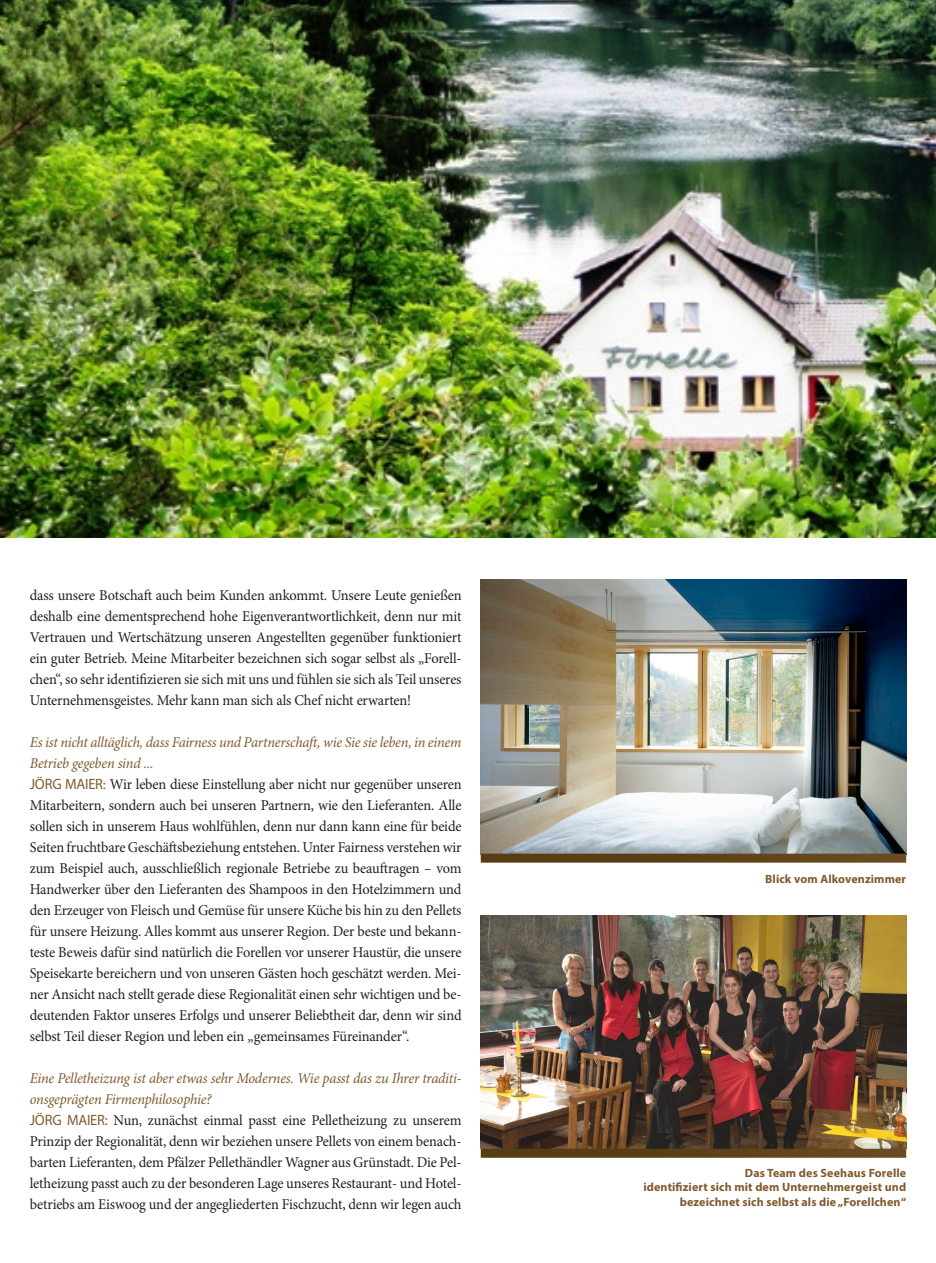
<style>
.page{position:relative;width:936px;height:1263px;background:#fff}
.page>*{position:absolute;margin:0;border:0;box-sizing:border-box;transform-origin:0 0}
.t1{font:15px/21px "Minion Pro";letter-spacing:-.01em;color:#231f20;text-align:justify;scale:.96 1}
.t2{font:italic 15px/21px "Minion Pro";letter-spacing:-.015em;color:#815a2f;scale:.96 1}
.t3{font:700 12px/14.4px "Myriad Pro";letter-spacing:.01em;color:#815a2f;text-align:right}
.s1{font-family:"Myriad Pro";color:#815a2f}
.s2{color:#815a2f}
</style>
<div class="page">
<img style="left:0;top:0;width:935px;height:537px">
<img style="left:480px;top:579px;width:426px;height:275px">
<img style="left:480px;top:915px;width:426px;height:234px">
<svg style="left:480px;top:854px;width:426px;height:9px;background:#644920"></svg>
<svg style="left:480px;top:1149px;width:426px;height:9px;background:#62461e"></svg>
<p class="t1" style="left:30px;top:585px;width:451px">dass unsere Botschaft auch beim Kunden ankommt. Unsere Leute genießen deshalb eine dementsprechend hohe Eigenverantwortlichkeit, denn nur mit Vertrauen und Wertschätzung unseren Angestellten gegenüber funktioniert ein guter Betrieb. Meine Mitarbeiter bezeichnen sich sogar selbst als „Forell&shy;chen“, so sehr identifizieren sie sich mit uns und fühlen sie sich als Teil unseres Unternehmensgeistes. Mehr kann man sich als Chef nicht erwarten!</p>
<p class="t2" style="left:30px;top:732px;width:451px">Es ist nicht alltäglich, dass Fairness und Partnerschaft, wie Sie sie leben, in einem<br>Betrieb gegeben sind ...</p>
<p class="t1" style="left:30px;top:774px;width:451px"><span class="s1">JÖRG MAIER</span><span class="s2">:</span> Wir leben diese Einstellung aber nicht nur gegenüber unseren Mitarbeitern, sondern auch bei unseren Partnern, wie den Lieferanten. Alle sollen sich in unserem Haus wohlfühlen, denn nur dann kann eine für beide Seiten fruchtbare Geschäftsbeziehung entstehen. Unter Fairness verstehen wir zum Beispiel auch, ausschließlich regionale Betriebe zu beauftragen – vom Handwerker über den Lieferanten des Shampoos in den Hotelzimmern und den Erzeuger von Fleisch und Gemüse für unsere Küche bis hin zu den Pellets für unsere Heizung. Alles kommt aus unserer Region. Der beste und bekann&shy;teste Beweis dafür sind natürlich die Forellen vor unserer Haustür, die unsere Speisekarte bereichern und von unseren Gästen hoch geschätzt werden. Mei&shy;ner Ansicht nach stellt gerade diese Regionalität einen sehr wichtigen und be&shy;deutenden Faktor unseres Erfolgs und unserer Beliebtheit dar, denn wir sind selbst Teil dieser Region und leben ein „gemeinsames Füreinander“.</p>
<p class="t2" style="left:30px;top:1068px;width:451px">Eine Pelletheizung ist aber etwas sehr Modernes. Wie passt das zu Ihrer traditi&shy;onsgeprägten Firmenphilosophie?</p>
<p class="t1" style="left:30px;top:1110px;width:451px"><span class="s1">JÖRG MAIER:</span> Nun, zunächst einmal passt eine Pelletheizung zu unserem Prinzip der Regionalität, denn wir beziehen unsere Pellets von einem benach&shy;barten Lieferanten, dem Pfälzer Pellethändler Wagner aus Grünstadt. Die Pel&shy;letheizung passt auch zu der besonderen Lage unseres Restaurant- und Hotel&shy;betriebs am Eiswoog und der angegliederten Fischzucht, denn wir legen auch</p>
<p class="t3" style="left:765px;top:871px;width:142px">Blick vom Alkovenzimmer</p>
<p class="t3" style="left:745px;top:1165px;width:163px">Das Team des Seehaus Forelle</p>
<p class="t3" style="left:643px;top:1180px;width:264px">identifiziert sich mit dem Unternehmergeist und bezeichnet sich selbst als die „Forellchen“</p>
</div>
